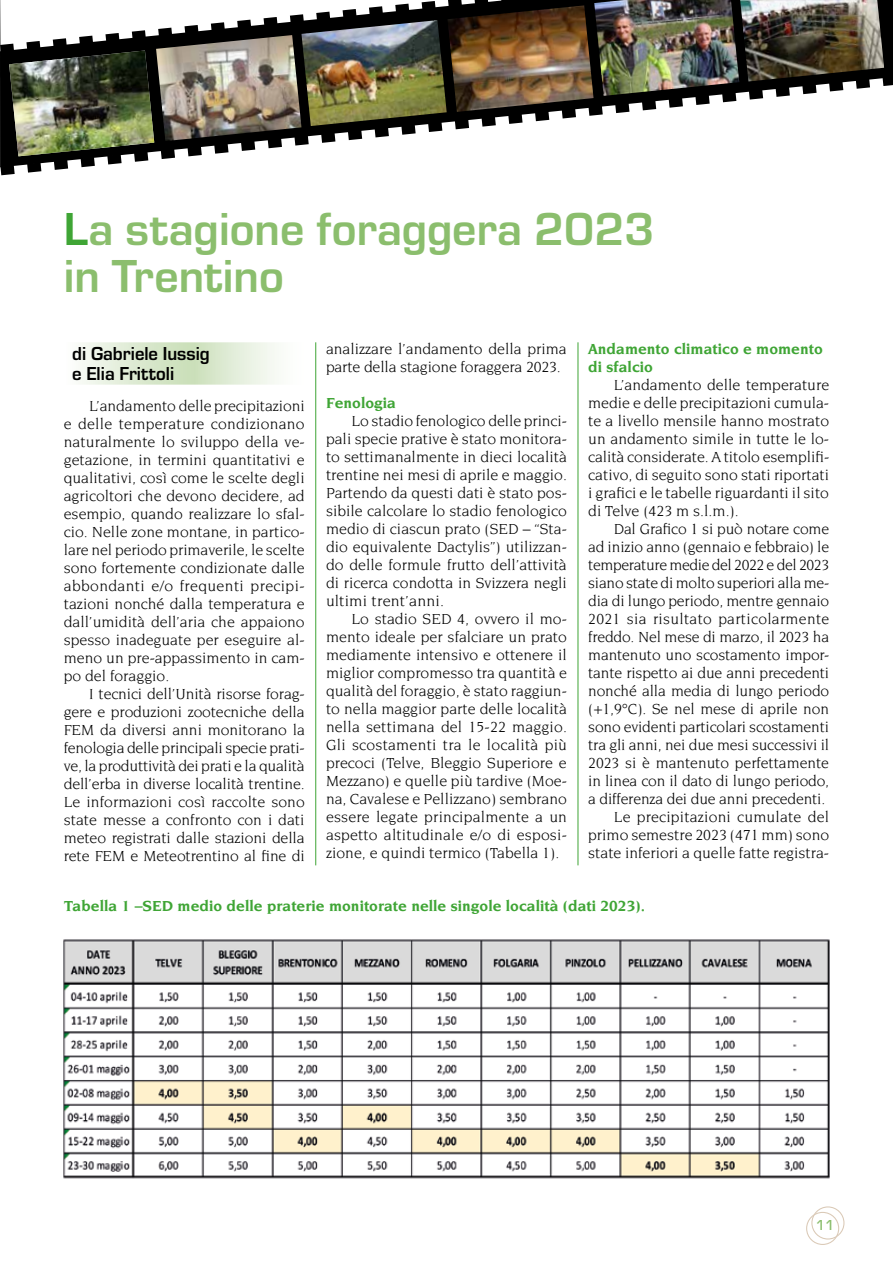
<style>
.page{position:relative;width:893px;height:1263px;background:#fff}
.page>*{position:absolute;margin:0;border:0;box-sizing:border-box;transform-origin:0 0}
.t1{font:700 48px/46.5px "Eurostile";color:#8bbe6d}
.t2{font:700 19.5px/19.8px "Eurostile";color:#000;scale:.96 1}
.t3{font:15.75px/18px "Novarese Std";letter-spacing:-.01em;color:#000;text-align:justify}
.t4{font:700 15.75px/18px "Novarese Std";color:#3fa535}
.t5{font:500 15px "Eurostile";color:#8bbe6d}
.s1{color:#3fa535}
</style>
<div class="page">
<div style="left:806px;top:1212px;width:33px;height:33px;border:1px solid #dac9b6;border-radius:50%"></div>
<div style="left:811px;top:1206px;width:33px;height:33px;border:1px solid #dac9b6;border-radius:50%"></div>
<hr style="left:315px;top:342px;width:1px;height:523px;background:#3fa535">
<hr style="left:578px;top:342px;width:1px;height:523px;background:#3fa535">
<svg style="left:1px;top:0;width:892px;height:59px"></svg>
<svg style="left:0;top:0;width:1px;height:68px"></svg>
<svg style="left:0;top:68px;width:893px;height:108px"></svg>
<img style="left:739px;top:0;width:145px;height:81px">
<img style="left:156px;top:35px;width:145px;height:106px">
<img style="left:301px;top:20px;width:146px;height:106px">
<img style="left:447px;top:5px;width:146px;height:107px">
<img style="left:594px;top:0;width:145px;height:96px">
<img style="left:9px;top:51px;width:145px;height:105px">
<svg style="left:80px;top:342px;width:197px;height:20px;background:#e0ecd6"></svg>
<svg style="left:80px;top:362px;width:197px;height:23px;background:#e0ecd6"></svg>
<img style="left:63px;top:939px;width:766px;height:240px">
<h1 class="t1" style="left:64px;top:203px;width:592px"><span class="s1">L</span>a stagione foraggera 2023 in Trentino</h1>
<p class="t2" style="left:72px;top:342px;width:145px">di Gabriele Iussig e Elia Frittoli</p>
<p class="t3" style="left:64px;top:397px;width:243px;text-indent:26px">L’andamento delle precipitazioni e delle temperature condizionano naturalmente lo sviluppo della ve&shy;getazione, in termini quantitativi e qualitativi, così come le scelte degli agricoltori che devono decidere, ad esempio, quando realizzare lo sfal&shy;cio. Nelle zone montane, in partico&shy;lare nel periodo primaverile, le scelte sono fortemente condizionate dalle abbondanti e/o frequenti precipi&shy;tazioni nonché dalla temperatura e dall’umidità dell’aria che appaiono spesso inadeguate per eseguire al&shy;meno un pre-appassimento in cam&shy;po del foraggio.</p>
<p class="t3" style="left:64px;top:685px;width:243px;text-indent:26px">I tecnici dell’Unità risorse forag&shy;gere e produzioni zootecniche della FEM da diversi anni monitorano la fenologia delle principali specie prati&shy;ve, la produttività dei prati e la qualità dell’erba in diverse località trentine.<br>Le informazioni così raccolte sono state messe a confronto con i dati meteo registrati dalle stazioni della rete FEM e Meteotrentino al fine di</p>
<p class="t3" style="left:326px;top:340px;width:242px">analizzare l’andamento della prima parte della stagione foraggera 2023.</p>
<p class="t4" style="left:326px;top:394px;width:72px">Fenologia</p>
<p class="t3" style="left:326px;top:412px;width:242px;text-indent:26px">Lo stadio fenologico delle princi&shy;pali specie prative è stato monitora&shy;to settimanalmente in dieci località trentine nei mesi di aprile e maggio.<br>Partendo da questi dati è stato pos&shy;sibile calcolare lo stadio fenologico medio di ciascun prato (SED – “Sta&shy;dio equivalente Dactylis”) utilizzan&shy;do delle formule frutto dell’attività di ricerca condotta in Svizzera negli ultimi trent’anni.</p>
<p class="t3" style="left:326px;top:609px;width:243px;text-indent:26px">Lo stadio SED 4, ovvero il mo&shy;mento ideale per sfalciare un prato mediamente intensivo e ottenere il miglior compromesso tra quantità e qualità del foraggio, è stato raggiun&shy;to nella maggior parte delle località nella settimana del 15-22 maggio.<br>Gli scostamenti tra le località più precoci (Telve, Bleggio Superiore e Mezzano) e quelle più tardive (Moe&shy;na, Cavalese e Pellizzano) sembrano essere legate principalmente a un aspetto altitudinale e/o di esposi&shy;zione, e quindi termico (Tabella 1).</p>
<p class="t4" style="left:588px;top:340px;width:236px">Andamento climatico e momento di sfalcio</p>
<p class="t3" style="left:588px;top:375px;width:243px;text-indent:26px">L’andamento delle temperature medie e delle precipitazioni cumula&shy;te a livello mensile hanno mostrato un andamento simile in tutte le lo&shy;calità considerate. A titolo esemplifi&shy;cativo, di seguito sono stati riportati i grafici e le tabelle riguardanti il sito di Telve (423 m s.l.m.).</p>
<p class="t3" style="left:588px;top:519px;width:243px;text-align:right">Dal Grafico 1 si può notare come<br>ad inizio anno (gennaio e febbraio) le temperature medie del 2022 e del 2023 siano state di molto superiori alla me&shy;dia di lungo periodo, mentre gennaio 2021 sia risultato particolarmente freddo. Nel mese di marzo, il 2023 ha mantenuto uno scostamento impor&shy;tante rispetto ai due anni precedenti nonché alla media di lungo periodo (+1,9°C). Se nel mese di aprile non sono evidenti particolari scostamenti tra gli anni, nei due mesi successivi il 2023 si è mantenuto perfettamente in linea con il dato di lungo periodo, a differenza dei due anni precedenti.<br>Le precipitazioni cumulate del primo semestre 2023 (471 mm) sono state inferiori a quelle fatte registra-</p>
<p class="t4" style="left:64px;top:896px;width:583px">Tabella 1 –SED medio delle praterie monitorate nelle singole località (dati 2023).</p>
<p class="t5" style="left:816px;top:1214px;width:20px">11</p>
</div>
